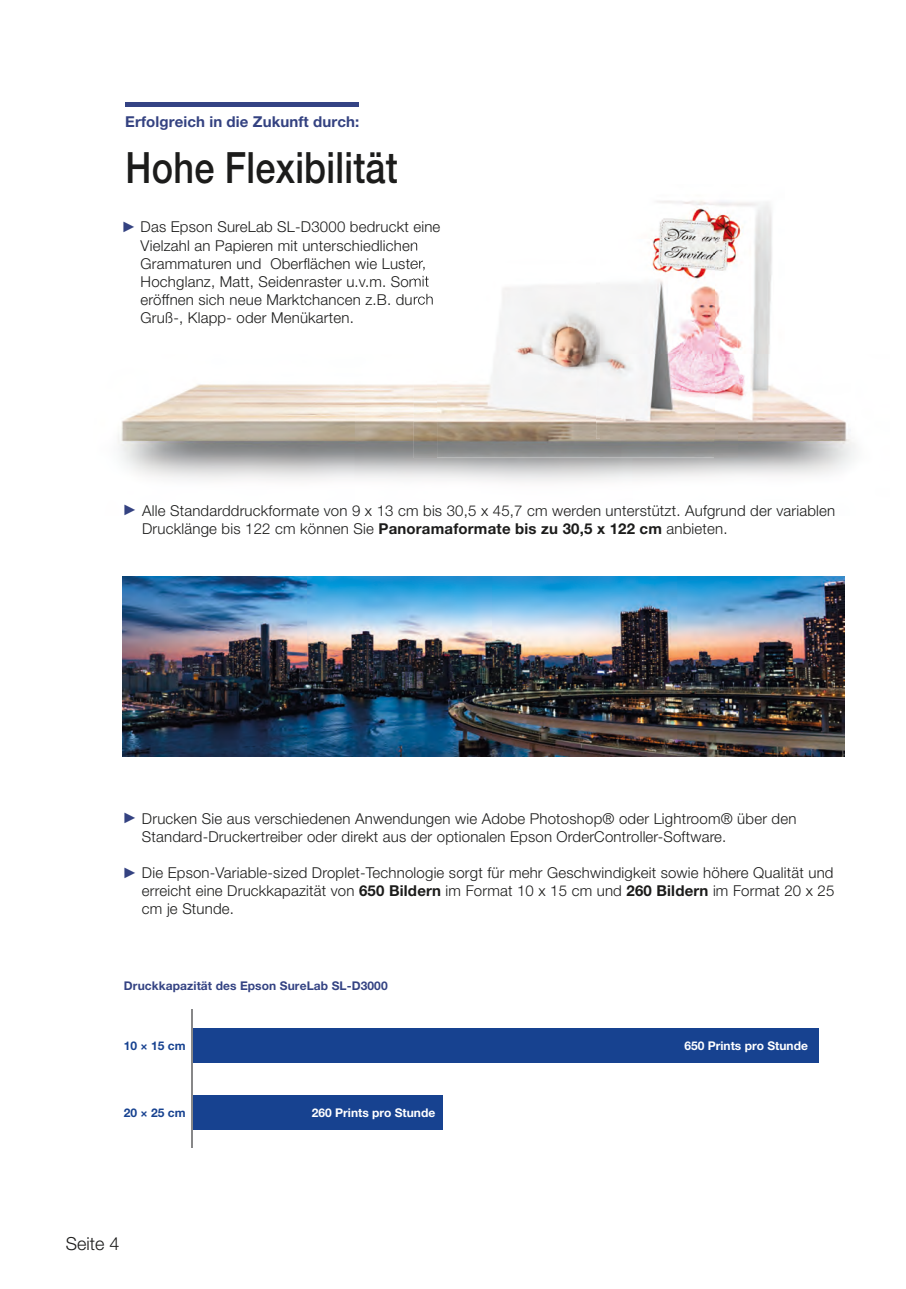
<style>
.page{position:relative;width:906px;height:1289px;background:#fff}
.page>*{position:absolute;margin:0;border:0;box-sizing:border-box;transform-origin:0 0}
.t1{font:500 43.2px "Helvetica Neue LT Pro";letter-spacing:.005em;color:#1c1c1b;scale:.83 1}
.t2{font:300 18px "Helvetica Neue LT Pro";color:#1c1c1b}
.t3{font:300 15px/18px "Helvetica Neue LT Pro";letter-spacing:.015em;color:#1c1c1b}
.t4{font:700 15px "Helvetica Neue LT Pro";letter-spacing:.005em;color:#344281}
.t5{font:700 12px "Helvetica Neue LT Pro";letter-spacing:.005em;color:#344383}
.t6{font:700 12px "Helvetica Neue LT Pro";color:#fff}
.t7{font:700 12px "Helvetica Neue LT Pro";color:#174290}
.s1{font-family:"Arial";font-weight:400;color:#344281}
.s2{font-weight:700}
</style>
<div class="page">
<img style="left:118px;top:384px;width:737px;height:98px">
<hr style="left:126px;top:102px;width:233px;height:4px;background:#344384">
<img style="left:123px;top:576px;width:721px;height:180px">
<div style="left:192px;top:1028px;width:626px;height:34px;background:#174290"></div>
<div style="left:192px;top:1095px;width:250px;height:34px;background:#174290"></div>
<hr style="left:192px;top:1009px;width:1px;height:139px;background:#878788">
<img style="left:850px;top:384px;width:4px;height:55px">
<img style="left:655px;top:200px;width:117px;height:155px">
<img style="left:737px;top:355px;width:113px;height:84px">
<img style="left:423px;top:239px;width:314px;height:116px">
<img style="left:414px;top:384px;width:300px;height:74px">
<svg style="left:414px;top:240px;width:12px;height:30px"></svg>
<img style="left:414px;top:275px;width:15px;height:14px">
<img style="left:414px;top:294px;width:20px;height:11px">
<img style="left:437px;top:355px;width:300px;height:102px">
<img style="left:596px;top:355px;width:4px;height:84px">
<img style="left:600px;top:240px;width:114px;height:199px">
<p class="t4" style="left:125px;top:113px;width:235px">Erfolgreich in die Zukunft durch:</p>
<h1 class="t1" style="left:126px;top:142px;width:329px">Hohe Flexibilität</h1>
<p class="t3" style="left:141px;top:218px;width:301px;text-indent:-19px"><span class="s1">►</span> Das Epson SureLab SL-D3000 bedruckt eine Vielzahl an Papieren mit unterschiedlichen Grammaturen und Oberflächen wie Luster, Hochglanz, Matt, Seidenraster u.v.m. Somit eröffnen sich neue Marktchancen z.B. durch Gruß-, Klapp- oder Menükarten.</p>
<p class="t3" style="left:142px;top:501px;width:694px;text-indent:-20px"><span class="s1">►</span> Alle Standarddruckformate von 9 x 13 cm bis 30,5 x 45,7 cm werden unterstützt. Aufgrund der variablen<br>Drucklänge bis 122 cm können Sie <span class="s2">Panoramaformate bis zu 30,5 x 122 cm</span> anbieten.</p>
<p class="t3" style="left:142px;top:809px;width:656px;text-indent:-19px"><span class="s1">►</span> Drucken Sie aus verschiedenen Anwendungen wie Adobe Photoshop® oder Lightroom® über den<br>Standard-Druckertreiber oder direkt aus der optionalen Epson OrderController-Software.</p>
<p class="t3" style="left:142px;top:863px;width:694px;text-align:justify;text-indent:-19px"><span class="s1">►</span> Die Epson-Variable-sized Droplet-Technologie sorgt für mehr Geschwindigkeit sowie höhere Qualität und erreicht eine Druckkapazität von <span class="s2">650 Bildern</span> im Format 10 x 15 cm und <span class="s2">260 Bildern</span> im Format 20 x 25 cm je Stunde.</p>
<p class="t5" style="left:124px;top:978px;width:265px">Druckkapazität des Epson SureLab SL-D3000</p>
<p class="t7" style="left:124px;top:1038px;width:63px">10 × 15 cm</p>
<p class="t7" style="left:124px;top:1105px;width:63px">20 × 25 cm</p>
<p class="t2" style="left:66px;top:1232px;width:55px">Seite 4</p>
<p class="t6" style="left:312px;top:1104px;width:125px">260 Prints pro Stunde</p>
<p class="t6" style="left:684px;top:1037px;width:125px">650 Prints pro Stunde</p>
</div>
